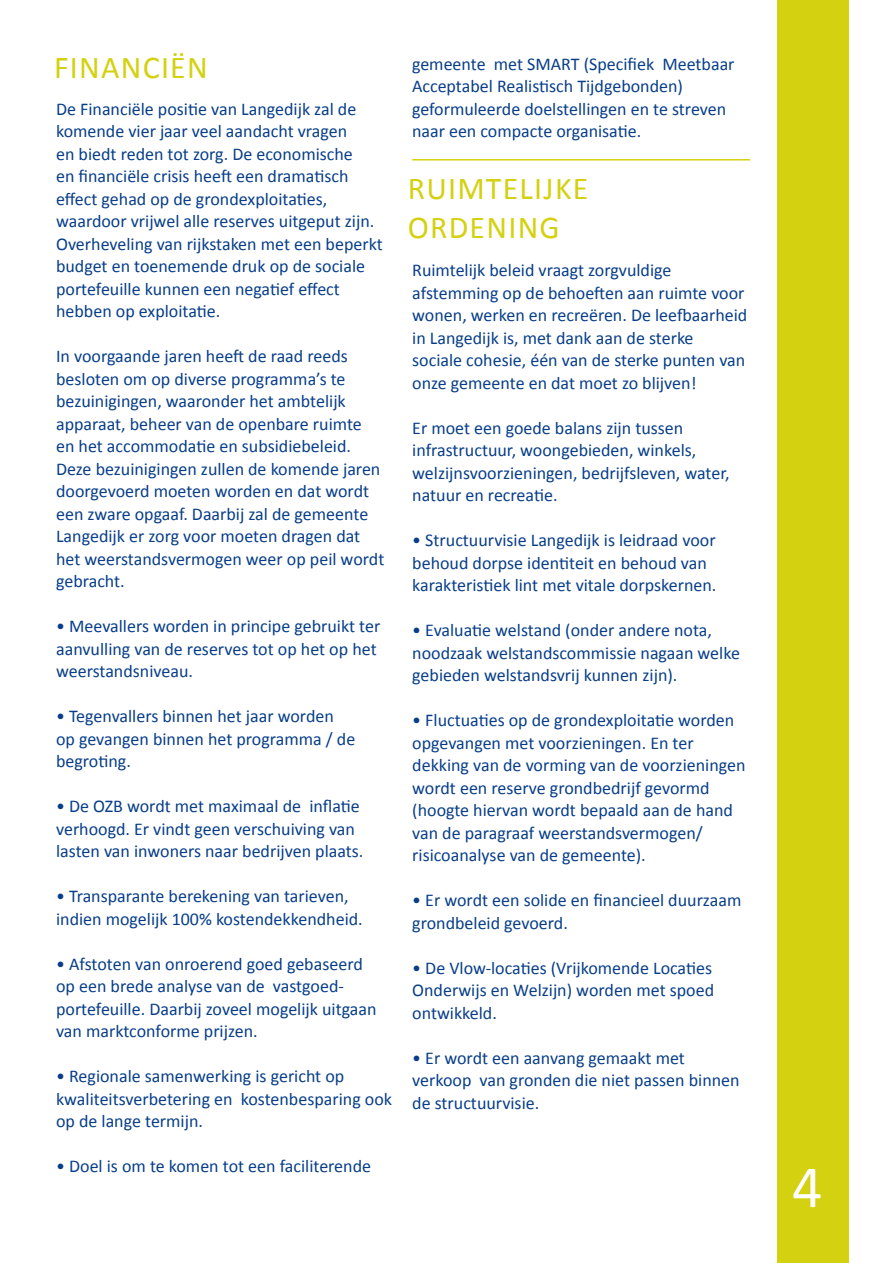
<style>
.page{position:relative;width:893px;height:1263px;background:#fff}
.page>*{position:absolute;margin:0;border:0;box-sizing:border-box;transform-origin:0 0}
.t1{font:60px "Calibri";color:#fff}
.t2{font:31.95px/38.4px "Calibri";letter-spacing:.04em;color:#d4d110}
.t3{font:18px/22.5px "Calibri";color:#083e89}
</style>
<div class="page">
<div style="left:777px;top:0;width:72px;height:1263px;background:#d4d110"></div>
<hr style="left:412px;top:159px;width:338px;height:2px;background:#d4d110">
<p class="t2" style="left:54px;top:48px;width:155px">FINANCIËN</p>
<p class="t3" style="left:56px;top:97px;width:328px">De Financiële positie van Langedijk zal de komende vier jaar veel aandacht vragen<br>en biedt reden tot zorg. De economische<br>en financiële crisis heeft een dramatisch effect gehad op de grondexploitaties, waardoor vrijwel alle reserves uitgeput zijn.<br>Overheveling van rijkstaken met een beperkt budget en toenemende druk op de sociale portefeuille kunnen een negatief effect hebben op exploitatie.</p>
<p class="t3" style="left:56px;top:345px;width:330px">In voorgaande jaren heeft de raad reeds besloten om op diverse programma’s te bezuinigingen, waaronder het ambtelijk apparaat, beheer van de openbare ruimte en het accommodatie en subsidiebeleid.<br>Deze bezuinigingen zullen de komende jaren doorgevoerd moeten worden en dat wordt een zware opgaaf. Daarbij zal de gemeente Langedijk er zorg voor moeten dragen dat het weerstandsvermogen weer op peil wordt gebracht.</p>
<p class="t3" style="left:56px;top:615px;width:326px">• Meevallers worden in principe gebruikt ter aanvulling van de reserves tot op het op het weerstandsniveau.</p>
<p class="t3" style="left:56px;top:705px;width:301px">• Tegenvallers binnen het jaar worden op gevangen binnen het programma / de begroting.</p>
<p class="t3" style="left:56px;top:795px;width:309px">• De OZB wordt met maximaal de inflatie verhoogd. Er vindt geen verschuiving van lasten van inwoners naar bedrijven plaats.</p>
<p class="t3" style="left:56px;top:885px;width:308px">• Transparante berekening van tarieven, indien mogelijk 100% kostendekkendheid.</p>
<p class="t3" style="left:56px;top:952px;width:308px">• Afstoten van onroerend goed gebaseerd</p>
<p class="t3" style="left:56px;top:975px;width:322px">op een brede analyse van de vastgoed&shy;portefeuille. Daarbij zoveel mogelijk uitgaan van marktconforme prijzen.</p>
<p class="t3" style="left:56px;top:1065px;width:337px">• Regionale samenwerking is gericht op kwaliteitsverbetering en kostenbesparing ook op de lange termijn.</p>
<p class="t3" style="left:56px;top:1155px;width:317px">• Doel is om te komen tot een faciliterende</p>
<p class="t3" style="left:412px;top:52px;width:324px">gemeente met SMART (Specifiek Meetbaar Acceptabel Realistisch Tijdgebonden) geformuleerde doelstellingen en te streven naar een compacte organisatie.</p>
<p class="t2" style="left:408px;top:170px;width:182px">RUIMTELIJKE<br>ORDENING</p>
<p class="t3" style="left:412px;top:259px;width:337px">Ruimtelijk beleid vraagt zorgvuldige afstemming op de behoeften aan ruimte voor wonen, werken en recreëren. De leefbaarheid in Langedijk is, met dank aan de sterke</p>
<p class="t3" style="left:412px;top:349px;width:335px">sociale cohesie, één van de sterke punten van onze gemeente en dat moet zo blijven!</p>
<p class="t3" style="left:412px;top:416px;width:319px">Er moet een goede balans zijn tussen infrastructuur, woongebieden, winkels, welzijnsvoorzieningen, bedrijfsleven, water, natuur en recreatie.</p>
<p class="t3" style="left:412px;top:529px;width:306px">• Structuurvisie Langedijk is leidraad voor behoud dorpse identiteit en behoud van karakteristiek lint met vitale dorpskernen.</p>
<p class="t3" style="left:412px;top:619px;width:329px">• Evaluatie welstand (onder andere nota, noodzaak welstandscommissie nagaan welke gebieden welstandsvrij kunnen zijn).</p>
<p class="t3" style="left:412px;top:709px;width:335px">• Fluctuaties op de grondexploitatie worden opgevangen met voorzieningen. En ter dekking van de vorming van de voorzieningen wordt een reserve grondbedrijf gevormd (hoogte hiervan wordt bepaald aan de hand van de paragraaf weerstandsvermogen/ risicoanalyse van de gemeente).</p>
<p class="t3" style="left:412px;top:889px;width:331px">• Er wordt een solide en financieel duurzaam grondbeleid gevoerd.</p>
<p class="t3" style="left:412px;top:956px;width:303px;text-align:justify">• De Vlow-locaties (Vrijkomende Locaties Onderwijs en Welzijn) worden met spoed ontwikkeld.</p>
<p class="t3" style="left:412px;top:1046px;width:329px">• Er wordt een aanvang gemaakt met verkoop van gronden die niet passen binnen de structuurvisie.</p>
<p class="t1" style="left:792px;top:1149px;width:32px">4</p>
</div>
